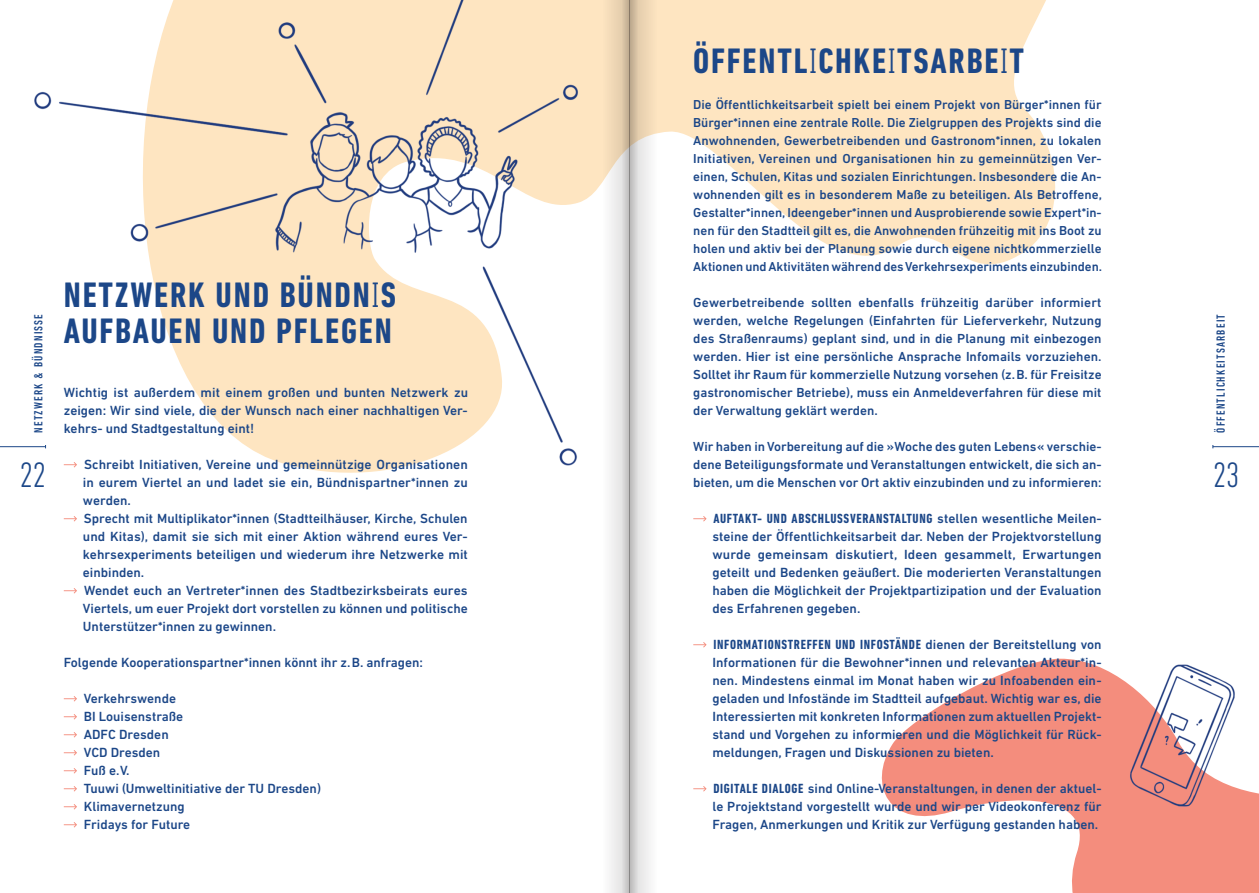
<style>
.page{position:relative;width:1259px;height:893px;background:#fff}
.page>*{position:absolute;margin:0;border:0;box-sizing:border-box;transform-origin:0 0}
.Fließtext{font:700 condensed 36px/36px "DIN Next LT Pro";letter-spacing:.05em;color:#1c4788}
.t1{font:300 condensed 36px "DIN Next LT Pro";color:#1c4788}
.Fließtext-2{font:500 13.5px/18px "DIN Next LT Pro";color:#1c4788;text-align:justify}
.Fließtext-3{font:500 13.35px/18px "DIN Next LT Pro";color:#1c4788;text-align:justify}
.Fließtext-4{font:500 13.2px/18px "DIN Next LT Pro";letter-spacing:-.005em;color:#1c4788;text-align:justify}
.t2{font:500 condensed 12px "DIN Next LT Pro";letter-spacing:.1em;color:#1c4788}
.s1{font-weight:300}
.s2{font-weight:700;font-stretch:condensed}
</style>
<div class="page">
<hr style="left:0;top:446px;width:46px;height:1px;background:#1c4788">
<hr style="left:1213px;top:446px;width:46px;height:1px;background:#1c4788">
<svg style="left:881px;top:658px;width:378px;height:235px;fill:#f48d7d"></svg>
<svg style="left:657px;top:0;width:399px;height:265px;fill:#fee5c1"></svg>
<img style="left:8px;top:0;width:594px;height:473px">
<svg style="left:693px;top:516px;width:13px;height:5px"></svg>
<svg style="left:693px;top:642px;width:13px;height:5px"></svg>
<svg style="left:693px;top:786px;width:13px;height:5px"></svg>
<svg style="left:64px;top:462px;width:13px;height:5px"></svg>
<svg style="left:64px;top:516px;width:13px;height:5px"></svg>
<svg style="left:64px;top:588px;width:13px;height:5px"></svg>
<svg style="left:64px;top:696px;width:13px;height:5px"></svg>
<svg style="left:64px;top:714px;width:13px;height:5px"></svg>
<svg style="left:64px;top:732px;width:13px;height:5px"></svg>
<svg style="left:64px;top:750px;width:13px;height:5px"></svg>
<svg style="left:64px;top:768px;width:13px;height:5px"></svg>
<svg style="left:64px;top:786px;width:13px;height:5px"></svg>
<svg style="left:64px;top:804px;width:13px;height:5px"></svg>
<svg style="left:64px;top:822px;width:13px;height:5px"></svg>
<img style="left:1113px;top:658px;width:146px;height:178px">
<svg style="left:638px;top:0;width:19px;height:893px"></svg>
<svg style="left:602px;top:0;width:19px;height:893px;fill:#f2f0f0"></svg>
<svg style="left:629px;top:0;width:9px;height:893px"></svg>
<svg style="left:621px;top:0;width:8px;height:893px"></svg>
<p class="Fließtext" style="left:693px;top:43px;width:332px">ÖFFENTL<span class="s1">I</span>CHKE<span class="s1">I</span>TSARBE<span class="s1">I</span>T</p>
<p class="Fließtext-4" style="left:693px;top:96px;width:410px">Die Öffentlichkeitsarbeit spielt bei einem Projekt von Bürger*innen für Bürger*innen eine zentrale Rolle. Die Zielgruppen des Projekts sind die Anwohnenden, Gewerbetreibenden und Gastronom*innen, zu lokalen Initiativen, Vereinen und Organisationen hin zu gemeinnützigen Ver&shy;einen, Schulen, Kitas und sozialen Einrichtungen. Insbesondere die An&shy;wohnenden gilt es in besonderem Maße zu beteiligen. Als Betroffene, Gestalter*innen, Ideengeber*innen und Ausprobierende sowie Expert*in&shy;nen für den Stadtteil gilt es, die Anwohnenden frühzeitig mit ins Boot zu holen und aktiv bei der Planung sowie durch eigene nichtkommerzielle Aktionen und Aktivitäten während des Verkehrsexperiments einzubinden.</p>
<p class="Fließtext-3" style="left:693px;top:294px;width:410px">Gewerbetreibende sollten ebenfalls frühzeitig darüber informiert werden, welche Regelungen (Einfahrten für Lieferverkehr, Nutzung des Straßenraums) geplant sind, und in die Planung mit einbezogen werden. Hier ist eine persönliche Ansprache Infomails vorzuziehen.<br>Solltet ihr Raum für kommerzielle Nutzung vorsehen (z.B. für Freisitze gastronomischer Betriebe), muss ein Anmeldeverfahren für diese mit der Verwaltung geklärt werden.</p>
<p class="Fließtext-3" style="left:693px;top:438px;width:410px">Wir haben in Vorbereitung auf die »Woche des guten Lebens« verschie&shy;dene Beteiligungsformate und Veranstaltungen entwickelt, die sich an&shy;bieten, um die Menschen vor Ort aktiv einzubinden und zu informieren:</p>
<p class="Fließtext-2" style="left:712px;top:509px;width:391px"><span class="s2">AUFTAKT- UND ABSCHLUSSVERANSTALTUNG</span> stellen wesentliche Meilen&shy;steine der Öffentlichkeitsarbeit dar. Neben der Projektvorstellung wurde gemeinsam diskutiert, Ideen gesammelt, Erwartungen geteilt und Bedenken geäußert. Die moderierten Veranstaltungen haben die Möglichkeit der Projektpartizipation und der Evaluation des Erfahrenen gegeben.</p>
<p class="Fließtext-2" style="left:712px;top:635px;width:391px"><span class="s2">INFORMATIONSTREFFEN UND INFOSTÄNDE</span> dienen der Bereitstellung von Informationen für die Bewohner*innen und relevanten Akteur*in&shy;nen. Mindestens einmal im Monat haben wir zu Infoabenden ein&shy;geladen und Infostände im Stadtteil aufgebaut. Wichtig war es, die Interessierten mit konkreten Informationen zum aktuellen Projekt&shy;stand und Vorgehen zu informieren und die Möglichkeit für Rück&shy;meldungen, Fragen und Diskussionen zu bieten.</p>
<p class="Fließtext-2" style="left:712px;top:779px;width:391px"><span class="s2">DIGITALE DIALOGE</span> sind Online-Veranstaltungen, in denen der aktuel&shy;le Projektstand vorgestellt wurde und wir per Videokonferenz für Fragen, Anmerkungen und Kritik zur Verfügung gestanden haben.</p>
<p class="Fließtext" style="left:64px;top:277px;width:334px">NETZWERK UND BÜNDN<span class="s1">I</span>S<br>AUFBAUEN UND PFLEGEN</p>
<p class="t2" style="left:32px;top:433px;width:120px;rotate:-90deg">NETZWERK &amp; BÜNDNISSE</p>
<p class="t2" style="left:1213px;top:433px;width:120px;rotate:-90deg">ÖFFENTLICHKEITSARBEIT</p>
<p class="Fließtext-2" style="left:64px;top:383px;width:406px">Wichtig ist außerdem mit einem großen und bunten Netzwerk zu zeigen: Wir sind viele, die der Wunsch nach einer nachhaltigen Ver&shy;kehrs- und Stadtgestaltung eint!</p>
<p class="Fließtext-2" style="left:83px;top:455px;width:386px">Schreibt Initiativen, Vereine und gemeinnützige Organisationen in eurem Viertel an und ladet sie ein, Bündnispartner*innen zu werden.</p>
<p class="Fließtext-2" style="left:83px;top:509px;width:386px">Sprecht mit Multiplikator*innen (Stadtteilhäuser, Kirche, Schulen und Kitas), damit sie sich mit einer Aktion während eures Ver&shy;kehrsexperiments beteiligen und wiederum ihre Netzwerke mit einbinden.</p>
<p class="Fließtext-2" style="left:83px;top:581px;width:386px">Wendet euch an Vertreter*innen des Stadtbezirksbeirats eures Viertels, um euer Projekt dort vorstellen zu können und politische Unterstützer*innen zu gewinnen.</p>
<p class="Fließtext-2" style="left:64px;top:653px;width:361px">Folgende Kooperationspartner*innen könnt ihr z.B. anfragen:</p>
<p class="Fließtext-2" style="left:84px;top:689px;width:94px">Verkehrswende</p>
<p class="Fließtext-2" style="left:84px;top:707px;width:101px">BI Louisenstraße</p>
<p class="Fließtext-2" style="left:84px;top:725px;width:86px">ADFC Dresden</p>
<p class="Fließtext-2" style="left:84px;top:743px;width:78px">VCD Dresden</p>
<p class="Fließtext-2" style="left:84px;top:761px;width:47px">Fuß e.V.</p>
<p class="Fließtext-2" style="left:84px;top:779px;width:239px">Tuuwi (Umweltinitiative der TU Dresden)</p>
<p class="Fließtext-2" style="left:84px;top:797px;width:102px">Klimavernetzung</p>
<p class="Fließtext-2" style="left:84px;top:815px;width:108px">Fridays for Future</p>
<h1 class="t1" style="left:20px;top:455px;width:28px">22</h1>
<h1 class="t1" style="left:1213px;top:455px;width:28px">23</h1>
</div>
